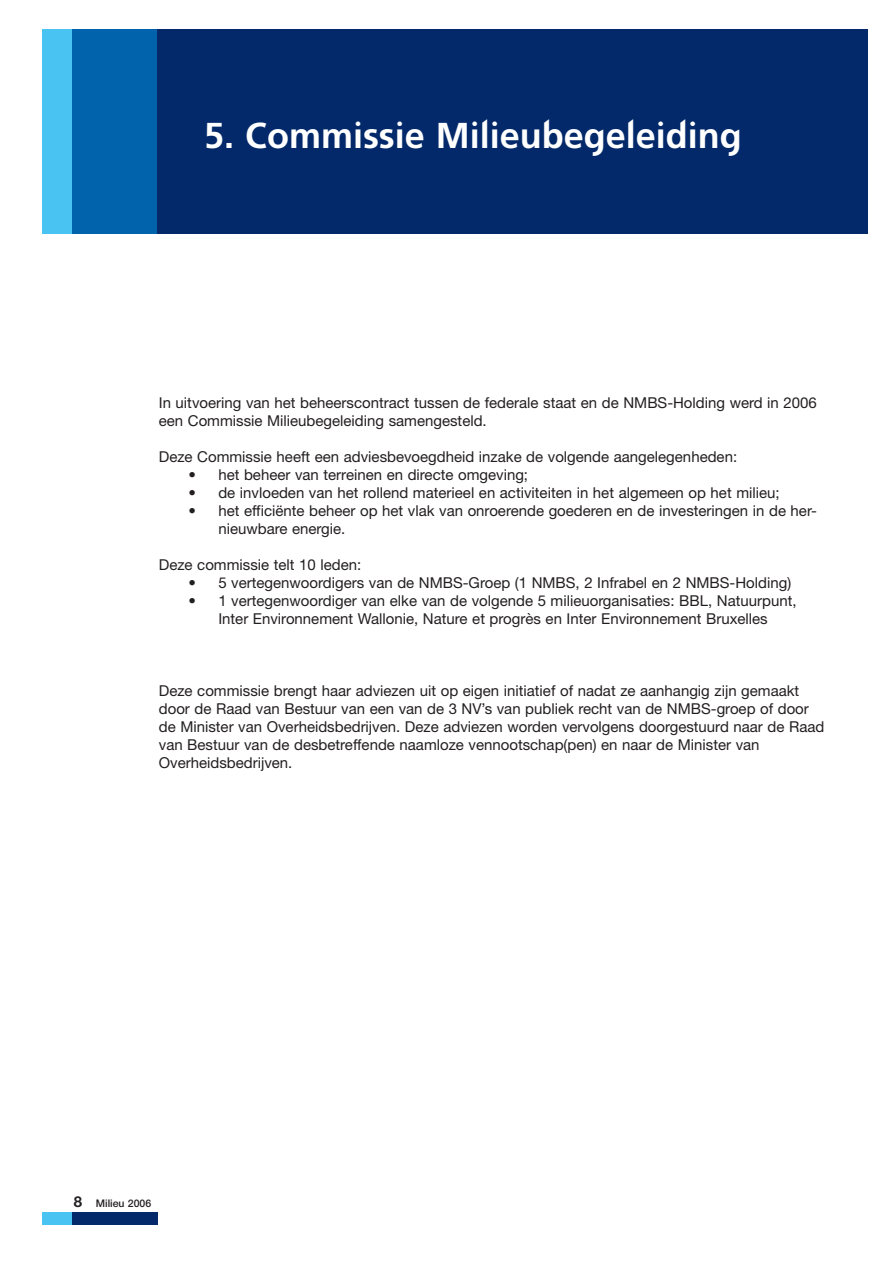
<style>
.page{position:relative;width:893px;height:1263px;background:#fff}
.page>*{position:absolute;margin:0;border:0;box-sizing:border-box;transform-origin:0 0}
.t1{font:36px "NMBS Freeway Demi";color:#fff}
.t2{font:15px/18px "Helvetica Neue";color:#231f20}
.t3{font:500 10.5px "Helvetica Neue";color:#231f20}
.s1{font-weight:700;font-size:15px}
</style>
<div class="page">
<div style="left:43px;top:1212px;width:29px;height:13px;background:#49c3f1"></div>
<div style="left:72px;top:1212px;width:85px;height:13px;background:#03296a"></div>
<div style="left:43px;top:30px;width:29px;height:204px;background:#49c3f1"></div>
<div style="left:72px;top:30px;width:85px;height:204px;background:#0063ac"></div>
<div style="left:157px;top:30px;width:710px;height:204px;background:#03296a"></div>
<h1 class="t1" style="left:204px;top:119px;width:539px">5. Commissie Milieubegeleiding</h1>
<p class="t2" style="left:159px;top:395px;width:660px">In uitvoering van het beheerscontract tussen de federale staat en de NMBS-Holding werd in 2006 een Commissie Milieubegeleiding samengesteld.</p>
<p class="t2" style="left:159px;top:449px;width:580px">Deze Commissie heeft een adviesbevoegdheid inzake de volgende aangelegenheden:</p>
<p class="t2" style="left:189px;top:467px;width:341px">• het beheer van terreinen en directe omgeving;</p>
<p class="t2" style="left:189px;top:485px;width:593px">• de invloeden van het rollend materieel en activiteiten in het algemeen op het milieu;</p>
<p class="t2" style="left:218px;top:503px;width:600px;text-indent:-30px">• het efficiënte beheer op het vlak van onroerende goederen en de investeringen in de her&shy;nieuwbare energie.</p>
<p class="t2" style="left:159px;top:557px;width:204px">Deze commissie telt 10 leden:</p>
<p class="t2" style="left:189px;top:575px;width:604px">• 5 vertegenwoordigers van de NMBS-Groep (1 NMBS, 2 Infrabel en 2 NMBS-Holding)</p>
<p class="t2" style="left:189px;top:593px;width:609px;text-align:center">• 1 vertegenwoordiger van elke van de volgende 5 milieuorganisaties: BBL, Natuurpunt,<br>Inter Environnement Wallonie, Nature et progrès en Inter Environnement Bruxelles</p>
<p class="t2" style="left:159px;top:683px;width:667px">Deze commissie brengt haar adviezen uit op eigen initiatief of nadat ze aanhangig zijn gemaakt door de Raad van Bestuur van een van de 3 NV’s van publiek recht van de NMBS-groep of door de Minister van Overheidsbedrijven. Deze adviezen worden vervolgens doorgestuurd naar de Raad van Bestuur van de desbetreffende naamloze vennootschap(pen) en naar de Minister van Overheidsbedrijven.</p>
<p class="t3" style="left:74px;top:1199px;width:79px"><span class="s1">8</span> Milieu 2006</p>
</div>
